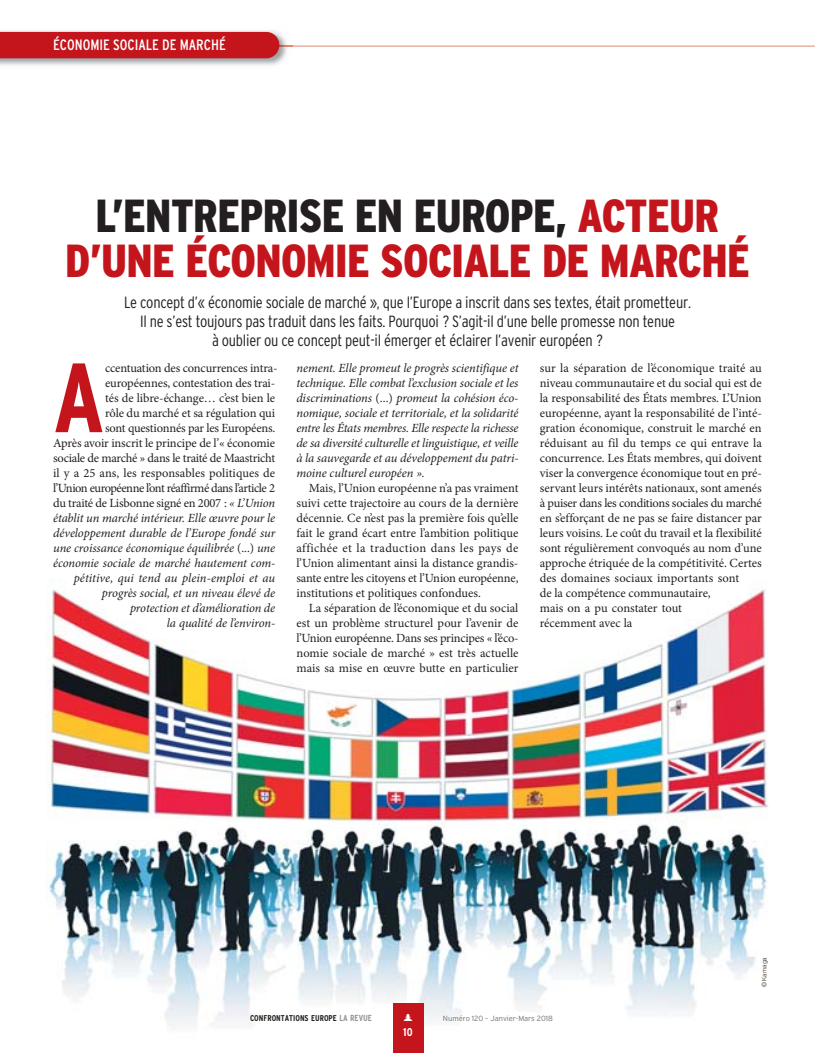
<style>
.page{position:relative;width:815px;height:1053px;background:#fff}
.page>*{position:absolute;margin:0;border:0;box-sizing:border-box;transform-origin:0 0}
.t1{font:700 condensed 98.25px "Interstate";color:#c4151c}
.t2{font:900 condensed 46.25px/45px "Interstate";letter-spacing:-.015em;color:#c4151c;text-align:center}
.t3{font:300 condensed 16.25px/18.8px "Interstate";letter-spacing:-.015em;color:#231f20;text-align:center}
.t4{font:condensed 15px "Interstate";color:#fff}
.t5{font:12.5px/15px "Minion Pro";letter-spacing:-.005em;color:#231f20;text-align:justify}
.t6{font:italic 12.5px/15px "Minion Pro";letter-spacing:-.005em;color:#231f20;text-align:justify}
.t7{font:700 condensed 11.25px "Interstate";color:#fff}
.t8{font:700 condensed 8.5px "Interstate";color:#231f20}
.t9{font:300 7.5px "Interstate";color:#6d6e70}
.t10{font:300 6.25px "Helvetica";color:#231f20}
.s1{color:#231f20}
.s2{font-style:italic}
.s3{font-style:normal}
.s4{font-size:8.75px;color:#939598}
</style>
<div class="page">
<hr style="left:123px;top:46px;width:692px;height:1px;background:#df886e">
<img style="left:0;top:30px;width:292px;height:36px">
<img style="left:279px;top:46px;width:13px;height:1px">
<div style="left:0;top:32px;width:279px;height:26px;background:#c4151c"></div>
<img style="left:46px;top:583px;width:722px;height:469px">
<div style="left:393px;top:1003px;width:30px;height:49px;background:#c4151c"></div>
<p class="t4" style="left:53px;top:39px;width:174px">ÉCONOMIE SOCIALE DE MARCHÉ</p>
<h2 class="t2" style="left:65px;top:197px;width:686px"><span class="s1">L’ENTREPRISE EN EUROPE,</span> ACTEUR<br>D’UNE ÉCONOMIE SOCIALE DE MARCHÉ</h2>
<p class="t3" style="left:124px;top:294px;width:568px">Le concept d’« économie sociale de marché », que l’Europe a inscrit dans ses textes, était prometteur.<br>Il ne s’est toujours pas traduit dans les faits. Pourquoi ? S’agit-il d’une belle promesse non tenue<br>à oublier ou ce concept peut-il émerger et éclairer l’avenir européen ?</p>
<h1 class="t1" style="left:53px;top:360px;width:54px">A</h1>
<p class="t5" style="left:53px;top:362px;width:226px;text-align:right">ccentuation des concurrences intra&shy;européennes, contestation des trai-<br>tés de libre-échange… c’est bien le<br>rôle du marché et sa régulation qui<br>sont questionnés par les Européens.<br>Après avoir inscrit le principe de l’« économie sociale de marché » dans le traité de Maastricht il y a 25 ans, les responsables politiques de l’Union européenne l’ont réaffirmé dans l’article 2 du traité de Lisbonne signé en 2007 : <span class="s2">« L’Union établit un marché intérieur. Elle œuvre pour le développement durable de l’Europe fondé sur une croissance économique équilibrée</span> (...) <span class="s2">une économie sociale de marché hautement com&shy;pétitive, qui tend au plein-emploi et au progrès social, et un niveau élevé de protection et d’amélioration de<br>la qualité de l’environ-</span></p>
<p class="t5" style="left:540px;top:362px;width:224px;text-align:left">sur la séparation de l’économique traité au niveau communautaire et du social qui est de la responsabilité des États membres. L’Union européenne, ayant la responsabilité de l’inté&shy;gration économique, construit le marché en réduisant au fil du temps ce qui entrave la concurrence. Les États membres, qui doivent viser la convergence économique tout en pré&shy;servant leurs intérêts nationaux, sont amenés à puiser dans les conditions sociales du marché en s’efforçant de ne pas se faire distancer par leurs voisins. Le coût du travail et la flexibilité sont régulièrement convoqués au nom d’une approche étriquée de la compétitivité. Certes des domaines sociaux importants sont<br>de la compétence communautaire,<br>mais on a pu constater tout<br>récemment avec la</p>
<p class="t6" style="left:296px;top:362px;width:224px">nement. Elle promeut le progrès scientifique et technique. Elle combat l’exclusion sociale et les discriminations <span class="s3">(...)</span> promeut la cohésion éco&shy;nomique, sociale et territoriale, et la solidarité entre les États membres. Elle respecte la richesse de sa diversité culturelle et linguistique, et veille à la sauvegarde et au développement du patri&shy;moine culturel européen ».</p>
<p class="t5" style="left:296px;top:482px;width:224px;text-indent:12px">Mais, l’Union européenne n’a pas vraiment suivi cette trajectoire au cours de la dernière décennie. Ce n’est pas la première fois qu’elle fait le grand écart entre l’ambition politique affichée et la traduction dans les pays de l’Union alimentant ainsi la distance grandis&shy;sante entre les citoyens et l’Union européenne, institutions et politiques confondues.</p>
<p class="t5" style="left:296px;top:602px;width:224px;text-indent:12px">La séparation de l’économique et du social est un problème structurel pour l’avenir de l’Union européenne. Dans ses principes « l’éco&shy;nomie sociale de marché » est très actuelle mais sa mise en œuvre butte en particulier</p>
<p class="t8" style="left:250px;top:1014px;width:123px">CONFRONTATIONS EUROPE <span class="s4">LA REVUE</span></p>
<p class="t9" style="left:443px;top:1014px;width:112px">Numéro 120 – Janvier-Mars 2018</p>
<p class="t7" style="left:403px;top:1027px;width:11px">10</p>
<p class="t10" style="left:761px;top:987px;width:32px;rotate:-90deg">© Kamaga</p>
</div>
